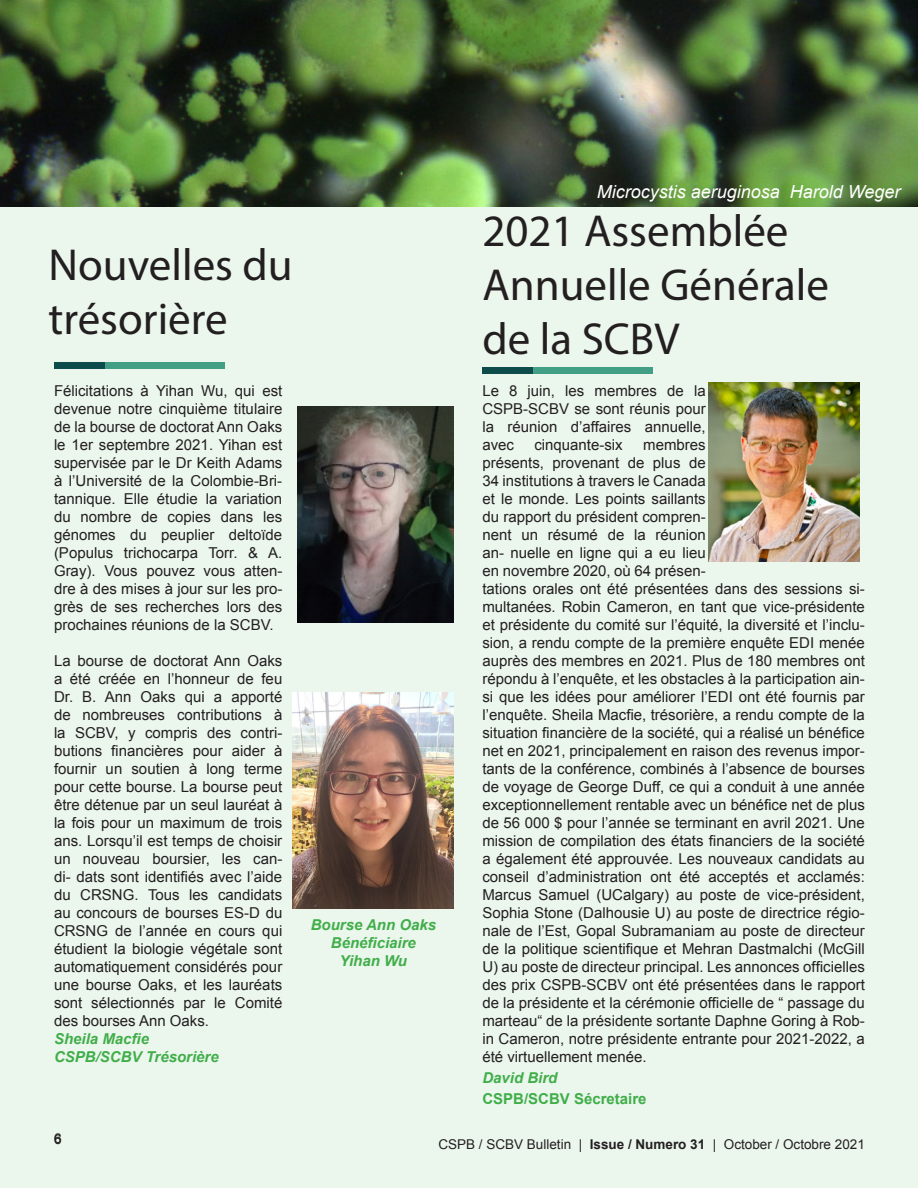
<style>
.page{position:relative;width:918px;height:1188px;background:#fff}
.page>*{position:absolute;margin:0;border:0;box-sizing:border-box;transform-origin:0 0}
.t1{font:45px/54px "Myriad Pro";color:#231f20}
.t2{font:italic 18px "Arial";color:#fff}
.t3{font:15px/18px "Arial";color:#231f20;text-align:justify}
.t4{font:italic 700 15px "Arial";color:#40ae49}
.t5{font:700 15px "Arial";color:#40ae49}
.t6{font:13.5px "Arial";color:#231f20}
.s1{font-weight:700}
</style>
<div class="page">
<div style="left:1px;top:0;width:917px;height:1188px;background:#ebf6ed"></div>
<img style="left:0;top:0;width:918px;height:206px">
<img style="left:297px;top:407px;width:156px;height:216px">
<div style="left:104px;top:362px;width:121px;height:7px;background:#429f85"></div>
<div style="left:54px;top:362px;width:50px;height:7px;background:#0e4c4c"></div>
<img style="left:292px;top:692px;width:161px;height:216px">
<div style="left:533px;top:367px;width:120px;height:7px;background:#429f85"></div>
<div style="left:482px;top:367px;width:51px;height:7px;background:#0e4c4c"></div>
<img style="left:709px;top:382px;width:151px;height:179px">
<p class="t1" style="left:49px;top:237px;width:246px">Nouvelles du</p>
<p class="t1" style="left:49px;top:291px;width:181px">trésorière</p>
<p class="t3" style="left:54px;top:382px;width:230px">Félicitations à Yihan Wu, qui est devenue notre cinquième titulaire de la bourse de doctorat Ann Oaks le 1er septembre 2021. Yihan est supervisée par le Dr Keith Adams à l’Université de la Colombie-Bri&shy;tannique. Elle étudie la variation du nombre de copies dans les génomes du peuplier deltoïde (Populus trichocarpa Torr. &amp; A.<br>Gray). Vous pouvez vous atten&shy;dre à des mises à jour sur les pro&shy;grès de ses recherches lors des prochaines réunions de la SCBV.</p>
<p class="t3" style="left:54px;top:652px;width:230px">La bourse de doctorat Ann Oaks a été créée en l’honneur de feu Dr. B. Ann Oaks qui a apporté de nombreuses contributions à la SCBV, y compris des contri&shy;butions financières pour aider à fournir un soutien à long terme pour cette bourse. La bourse peut être détenue par un seul lauréat à la fois pour un maximum de trois ans. Lorsqu’il est temps de choisir un nouveau boursier, les can&shy;di- dats sont identifiés avec l’aide du CRSNG. Tous les candidats au concours de bourses ES-D du CRSNG de l’année en cours qui étudient la biologie végétale sont automatiquement considérés pour une bourse Oaks, et les lauréats sont sélectionnés par le Comité des bourses Ann Oaks.</p>
<p class="t4" style="left:54px;top:1029px;width:97px">Sheila Macfie</p>
<p class="t4" style="left:54px;top:1047px;width:166px">CSPB/SCBV Trésorière</p>
<p class="t6" style="left:54px;top:1130px;width:9px">6</p>
<p class="t4" style="left:311px;top:915px;width:127px">Bourse Ann Oaks</p>
<p class="t4" style="left:331px;top:933px;width:87px">Bénéficiaire</p>
<p class="t4" style="left:340px;top:951px;width:69px">Yihan Wu</p>
<p class="t2" style="left:597px;top:180px;width:305px">Microcystis aeruginosa Harold Weger</p>
<p class="t1" style="left:482px;top:203px;width:308px">2021 Assemblée</p>
<p class="t1" style="left:482px;top:257px;width:348px">Annuelle Générale de la SCBV</p>
<p class="t3" style="left:482px;top:382px;width:225px">Le 8 juin, les membres de la CSPB-SCBV se sont réunis pour la réunion d’affaires annuelle, avec</p>
<p class="t3" style="left:482px;top:436px;width:225px;text-indent:161px">membres présents, provenant de plus de 34 institutions à travers le Canada et le monde. Les points saillants du rapport du président compren&shy;nent un résumé de la réunion an- nuelle en ligne qui a eu lieu en novembre 2020, où 64 présen-</p>
<p class="t3" style="left:482px;top:580px;width:384px">tations orales ont été présentées dans des sessions si&shy;multanées. Robin Cameron, en tant que vice-présidente et présidente du comité sur l’équité, la diversité et l’inclu&shy;sion, a rendu compte de la première enquête EDI menée auprès des membres en 2021. Plus de 180 membres ont répondu à l’enquête, et les obstacles à la participation ain&shy;si que les idées pour améliorer l’EDI ont été fournis par l’enquête. Sheila Macfie, trésorière, a rendu compte de la situation financière de la société, qui a réalisé un bénéfice net en 2021, principalement en raison des revenus impor&shy;tants de la conférence, combinés à l’absence de bourses de voyage de George Duff, ce qui a conduit à une année exceptionnellement rentable avec un bénéfice net de plus de 56 000 $ pour l’année se terminant en avril 2021. Une mission de compilation des états financiers de la société a également été approuvée. Les nouveaux candidats au conseil d’administration ont été acceptés et acclamés:<br>Marcus Samuel (UCalgary) au poste de vice-président, Sophia Stone (Dalhousie U) au poste de directrice régio&shy;nale de l’Est, Gopal Subramaniam au poste de directeur de la politique scientifique et Mehran Dastmalchi (McGill U) au poste de directeur principal. Les annonces officielles des prix CSPB-SCBV ont été présentées dans le rapport de la présidente et la cérémonie officielle de “ passage du marteau“ de la présidente sortante Daphne Goring à Rob&shy;in Cameron, notre présidente entrante pour 2021-2022, a été virtuellement menée.</p>
<p class="t4" style="left:482px;top:1068px;width:77px">David Bird</p>
<p class="t5" style="left:482px;top:1089px;width:166px">CSPB/SCBV Sécretaire</p>
<p class="t3" style="left:534px;top:436px;width:90px">cinquante-six</p>
<p class="t6" style="left:438px;top:1136px;width:428px">CSPB / SCBV Bulletin | <span class="s1">Issue / Numero 31</span> | October / Octobre 2021</p>
</div>
